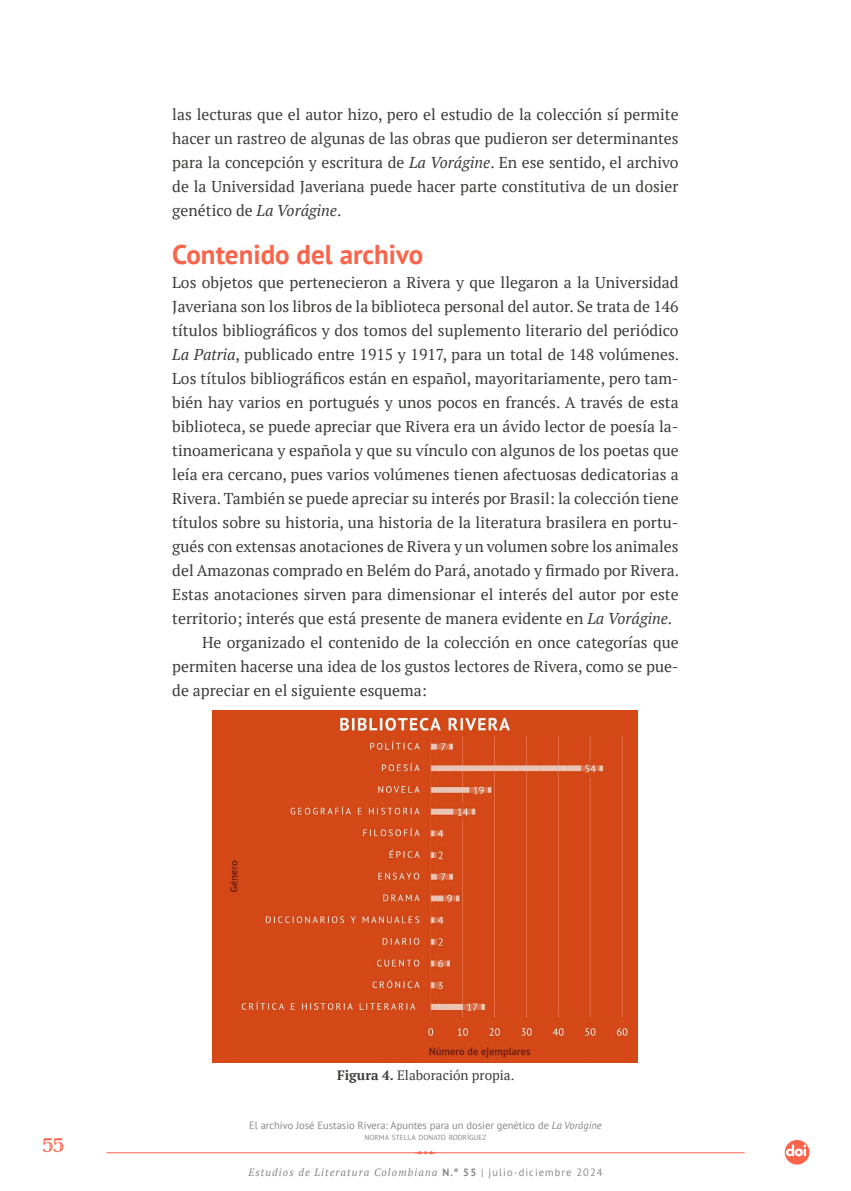
<style>
.page{position:relative;width:851px;height:1191px;background:#fff}
.page>*{position:absolute;margin:0;border:0;box-sizing:border-box;transform-origin:0 0}
._1_1{font:700 27px "PT Sans";color:#fa644b}
.t1{font:21px "Charcuterie Filigree";color:#fa644b}
.primerParrafo{font:15.75px/24px "PT Serif";color:#3c3c3b;text-align:justify}
.Cuerpo_de_texto{font:15.75px/24px "PT Serif";color:#3c3c3b;text-align:justify}
.Pies_fotos_figuras_graficos{font:13.5px "PT Serif";color:#3c3c3b}
.t2{font:10.5px "PT Sans";color:#878787}
.t3{font:italic 10.5px "PT Serif";letter-spacing:.1em;color:#878787}
.t4{font:7.35px "PT Sans";color:#878787}
.s1{font-style:italic}
.s2{font-weight:700}
.s3{font-family:"PT Sans";font-weight:700;font-style:normal}
.s4{font-family:"PT Sans";font-style:normal}
</style>
<div class="page">
<svg style="left:413px;top:1151px;width:24px;height:3px"></svg>
<hr style="left:106px;top:1152px;width:638px;height:1px;background:#fa644b">
<svg style="left:784px;top:1140px;width:25px;height:24px"></svg>
<img style="left:213px;top:711px;width:424px;height:351px">
<p class="Cuerpo_de_texto" style="left:172px;top:102px;width:507px">las lecturas que el autor hizo, pero el estudio de la colección sí permite hacer un rastreo de algunas de las obras que pudieron ser determinantes para la concepción y escritura de <span class="s1">La Vorágine</span>. En ese sentido, el archivo de la Universidad Javeriana puede hacer parte constitutiva de un dosier genético de <span class="s1">La Vorágine</span>.</p>
<p class="_1_1" style="left:172px;top:237px;width:252px">Contenido del archivo</p>
<p class="primerParrafo" style="left:172px;top:270px;width:508px">Los objetos que pertenecieron a Rivera y que llegaron a la Universidad Javeriana son los libros de la biblioteca personal del autor. Se trata de 146 títulos bibliográficos y dos tomos del suplemento literario del periódico <span class="s1">La Patria</span>, publicado entre 1915 y 1917, para un total de 148 volúmenes.<br>Los títulos bibliográficos están en español, mayoritariamente, pero tam&shy;bién hay varios en portugués y unos pocos en francés. A través de esta biblioteca, se puede apreciar que Rivera era un ávido lector de poesía la&shy;tinoamericana y española y que su vínculo con algunos de los poetas que leía era cercano, pues varios volúmenes tienen afectuosas dedicatorias a Rivera. También se puede apreciar su interés por Brasil: la colección tiene títulos sobre su historia, una historia de la literatura brasilera en portu&shy;gués con extensas anotaciones de Rivera y un volumen sobre los animales del Amazonas comprado en Belém do Pará, anotado y firmado por Rivera.<br>Estas anotaciones sirven para dimensionar el interés del autor por este territorio; interés que está presente de manera evidente en <span class="s1">La Vorágine</span>.</p>
<p class="Cuerpo_de_texto" style="left:172px;top:630px;width:508px;text-indent:30px">He organizado el contenido de la colección en once categorías que permiten hacerse una idea de los gustos lectores de Rivera, como se pue&shy;de apreciar en el siguiente esquema:</p>
<h2 class="t1" style="left:42px;top:1133px;width:23px">55</h2>
<p class="Pies_fotos_figuras_graficos" style="left:337px;top:1066px;width:179px"><span class="s2">Figura 4.</span> Elaboración propia.</p>
<p class="t2" style="left:249px;top:1118px;width:354px">El archivo José Eustasio Rivera: Apuntes para un dosier genético de <span class="s1">La Vorágine</span></p>
<p class="t4" style="left:364px;top:1132px;width:123px">NORMA STELLA DONATO RODRÍGUEZ</p>
<p class="t3" style="left:248px;top:1166px;width:355px">Estudios de Literatura Colombiana <span class="s3">N.° 55</span> <span class="s4">| julio-diciembre 2024</span></p>
</div>
